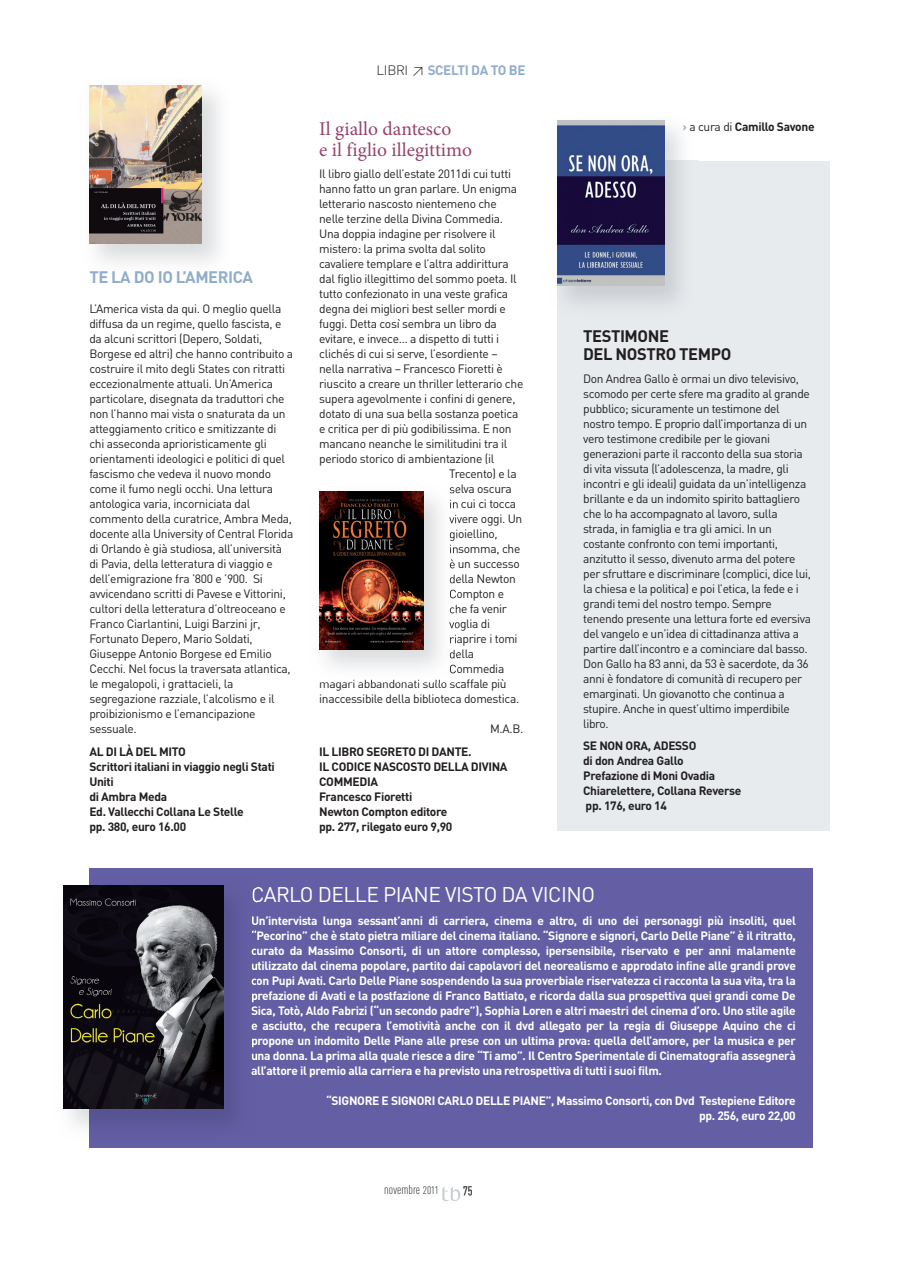
<style>
.page{position:relative;width:915px;height:1263px;background:#fff}
.page>*{position:absolute;margin:0;border:0;box-sizing:border-box;transform-origin:0 0}
.t1{font:21px "DIN";letter-spacing:-.025em;color:#fff}
.t2{font:19.5px/21px "Minion Pro";color:#97426c}
.t3{font:700 16.5px/18px "DIN";letter-spacing:-.025em;color:#231f20}
.t4{font:700 16.5px "DIN";letter-spacing:-.025em;color:#91adca}
.t5{font:700 13.5px "DIN";letter-spacing:-.025em;color:#91adca}
.t6{font:12.9px "DIN Cond Light Alternate";color:#231f20}
.t7{font:12.9px "DIN Cond Medium Alternate";color:#231f20}
.t8{font:12px/15px "DIN";letter-spacing:-.025em;color:#231f20}
.t9{font:700 12px/15px "DIN";letter-spacing:-.025em;color:#fff;text-align:justify}
.t10{font:700 12px/15px "DIN";letter-spacing:-.025em;color:#231f20}
.s1{font-weight:300;color:#231f20}
.s2{color:#91adca}
.s3{font-weight:400}
</style>
<div class="page">
<div style="left:557px;top:161px;width:272px;height:669px;background:#e7ebed"></div>
<img style="left:557px;top:120px;width:141px;height:184px">
<img style="left:557px;top:121px;width:107px;height:165px">
<div style="left:89px;top:869px;width:723px;height:279px;background:#645fa4"></div>
<img style="left:63px;top:885px;width:189px;height:243px">
<img style="left:252px;top:888px;width:4px;height:14px">
<svg style="left:252px;top:916px;width:4px;height:17px"></svg>
<svg style="left:251px;top:946px;width:5px;height:9px"></svg>
<svg style="left:252px;top:963px;width:4px;height:7px"></svg>
<svg style="left:251px;top:976px;width:5px;height:101px"></svg>
<img style="left:64px;top:886px;width:159px;height:223px">
<svg style="left:442px;top:1186px;width:18px;height:15px"></svg>
<img style="left:319px;top:491px;width:138px;height:191px">
<svg style="left:449px;top:487px;width:8px;height:6px"></svg>
<svg style="left:450px;top:500px;width:7px;height:8px"></svg>
<svg style="left:449px;top:515px;width:8px;height:53px"></svg>
<svg style="left:449px;top:575px;width:8px;height:8px"></svg>
<svg style="left:449px;top:590px;width:8px;height:23px"></svg>
<svg style="left:449px;top:620px;width:8px;height:38px"></svg>
<svg style="left:450px;top:665px;width:7px;height:8px"></svg>
<img style="left:320px;top:680px;width:68px;height:2px">
<img style="left:319px;top:492px;width:104px;height:157px">
<img style="left:89px;top:85px;width:113px;height:159px">
<h3 class="t4" style="left:89px;top:271px;width:165px">TE LA DO IO L’AMERICA</h3>
<p class="t8" style="left:89px;top:303px;width:205px">L’America vista da qui. O meglio quella diffusa da un regime, quello fascista, e da alcuni scrittori (Depero, Soldati, Borgese ed altri) che hanno contribuito a costruire il mito degli States con ritratti eccezionalmente attuali. Un’America particolare, disegnata da traduttori che non l’hanno mai vista o snaturata da un atteggiamento critico e smitizzante di chi asseconda aprioristicamente gli orientamenti ideologici e politici di quel fascismo che vedeva il nuovo mondo come il fumo negli occhi. Una lettura antologica varia, incorniciata dal commento della curatrice, Ambra Meda, docente alla University of Central Florida di Orlando è già studiosa, all’università di Pavia, della letteratura di viaggio e dell’emigrazione fra ’800 e ’900. Si avvicendano scritti di Pavese e Vittorini, cultori della letteratura d’oltreoceano e Franco Ciarlantini, Luigi Barzini jr, Fortunato Depero, Mario Soldati, Giuseppe Antonio Borgese ed Emilio Cecchi. Nel focus la traversata atlantica, le megalopoli, i grattacieli, la segregazione razziale, l’alcolismo e il proibizionismo e l’emancipazione sessuale.</p>
<p class="t10" style="left:89px;top:745px;width:187px">AL DI LÀ DEL MITO<br>Scrittori italiani in viaggio negli Stati<br>Uniti<br>di Ambra Meda<br>Ed. Vallecchi Collana Le Stelle<br>pp. 380, euro 16.00</p>
<p class="t5" style="left:376px;top:66px;width:150px"><span class="s1">LIBRI ≥</span> SCELTI DA TO BE</p>
<h2 class="t2" style="left:319px;top:120px;width:154px">Il giallo dantesco<br>e il figlio illegittimo</h2>
<p class="t8" style="left:319px;top:168px;width:193px">Il libro giallo dell’estate 2011di cui tutti</p>
<p class="t8" style="left:319px;top:183px;width:199px">hanno fatto un gran parlare. Un enigma</p>
<p class="t8" style="left:319px;top:198px;width:179px">letterario nascosto nientemeno che</p>
<p class="t8" style="left:319px;top:213px;width:185px">nelle terzine della Divina Commedia.</p>
<p class="t8" style="left:319px;top:228px;width:178px">Una doppia indagine per risolvere il</p>
<p class="t8" style="left:319px;top:243px;width:168px">mistero: la prima svolta dal solito</p>
<p class="t8" style="left:319px;top:258px;width:191px">cavaliere templare e l’altra addirittura</p>
<p class="t8" style="left:319px;top:273px;width:199px">dal figlio illegittimo del sommo poeta. Il</p>
<p class="t8" style="left:319px;top:288px;width:190px">tutto confezionato in una veste grafica</p>
<p class="t8" style="left:319px;top:303px;width:188px">degna dei migliori best seller mordi e</p>
<p class="t8" style="left:319px;top:318px;width:179px">fuggi. Detta così sembra un libro da</p>
<p class="t8" style="left:319px;top:333px;width:181px">evitare, e invece… a dispetto di tutti i</p>
<p class="t8" style="left:319px;top:348px;width:180px">clichés di cui si serve, l’esordiente –</p>
<p class="t8" style="left:319px;top:363px;width:185px">nella narrativa – Francesco Fioretti è</p>
<p class="t8" style="left:319px;top:378px;width:205px">riuscito a creare un thriller letterario che</p>
<p class="t8" style="left:319px;top:393px;width:198px">supera agevolmente i confini di genere,</p>
<p class="t8" style="left:319px;top:408px;width:201px">dotato di una sua bella sostanza poetica</p>
<p class="t8" style="left:319px;top:423px;width:194px">e critica per di più godibilissima. E non</p>
<p class="t8" style="left:319px;top:438px;width:189px">mancano neanche le similitudini tra il</p>
<p class="t8" style="left:319px;top:453px;width:176px">periodo storico di ambientazione (il</p>
<p class="t8" style="left:449px;top:468px;width:69px">Trecento) e la</p>
<p class="t8" style="left:449px;top:483px;width:64px">selva oscura</p>
<p class="t8" style="left:449px;top:498px;width:68px">in cui ci tocca</p>
<p class="t8" style="left:449px;top:513px;width:75px">vivere oggi. Un</p>
<p class="t8" style="left:449px;top:528px;width:50px">gioiellino,</p>
<p class="t8" style="left:449px;top:543px;width:73px">insomma, che</p>
<p class="t8" style="left:449px;top:558px;width:72px">è un successo</p>
<p class="t8" style="left:449px;top:573px;width:68px">della Newton</p>
<p class="t8" style="left:449px;top:588px;width:56px">Compton e</p>
<p class="t8" style="left:449px;top:603px;width:59px">che fa venir</p>
<p class="t8" style="left:449px;top:618px;width:43px">voglia di</p>
<p class="t8" style="left:449px;top:633px;width:70px">riaprire i tomi</p>
<p class="t8" style="left:449px;top:648px;width:27px">della</p>
<p class="t8" style="left:449px;top:663px;width:57px">Commedia</p>
<p class="t8" style="left:319px;top:678px;width:189px">magari abbandonati sullo scaffale più</p>
<p class="t8" style="left:319px;top:693px;width:201px">inaccessibile della biblioteca domestica.</p>
<p class="t8" style="left:490px;top:723px;width:35px">M.A.B.</p>
<p class="t10" style="left:319px;top:745px;width:190px">IL LIBRO SEGRETO DI DANTE.<br>IL CODICE NASCOSTO DELLA DIVINA<br>COMMEDIA<br>Francesco Fioretti<br>Newton Compton editore<br>pp. 277, rilegato euro 9,90</p>
<p class="t10" style="left:682px;top:120px;width:133px"><span class="s2">›</span> <span class="s3">a cura di</span> Camillo Savone</p>
<h3 class="t3" style="left:583px;top:329px;width:150px">TESTIMONE<br>DEL NOSTRO TEMPO</h3>
<p class="t8" style="left:583px;top:372px;width:229px">Don Andrea Gallo è ormai un divo televisivo, scomodo per certe sfere ma gradito al grande pubblico; sicuramente un testimone del nostro tempo. E proprio dall’importanza di un vero testimone credibile per le giovani generazioni parte il racconto della sua storia di vita vissuta (l’adolescenza, la madre, gli incontri e gli ideali) guidata da un’intelligenza brillante e da un indomito spirito battagliero che lo ha accompagnato al lavoro, sulla strada, in famiglia e tra gli amici. In un costante confronto con temi importanti, anzitutto il sesso, divenuto arma del potere per sfruttare e discriminare (complici, dice lui, la chiesa e la politica) e poi l’etica, la fede e i grandi temi del nostro tempo. Sempre tenendo presente una lettura forte ed eversiva del vangelo e un’idea di cittadinanza attiva a partire dall’incontro e a cominciare dal basso.<br>Don Gallo ha 83 anni, da 53 è sacerdote, da 36 anni è fondatore di comunità di recupero per emarginati. Un giovanotto che continua a stupire. Anche in quest’ultimo imperdibile libro.</p>
<p class="t10" style="left:583px;top:740px;width:160px">SE NON ORA, ADESSO<br>di don Andrea Gallo<br>Prefazione di Moni Ovadia<br>Chiarelettere, Collana Reverse pp. 176, euro 14</p>
<h1 class="t1" style="left:251px;top:887px;width:345px">CARLO DELLE PIANE VISTO DA VICINO</h1>
<p class="t9" style="left:251px;top:914px;width:546px">Un’intervista lunga sessant’anni di carriera, cinema e altro, di uno dei personaggi più insoliti, quel “Pecorino” che è stato pietra miliare del cinema italiano. “Signore e signori, Carlo Delle Piane” è il ritratto, curato da Massimo Consorti, di un attore complesso, ipersensibile, riservato e per anni malamente utilizzato dal cinema popolare, partito dai capolavori del neorealismo e approdato infine alle grandi prove con Pupi Avati. Carlo Delle Piane sospendendo la sua proverbiale riservatezza ci racconta la sua vita, tra la prefazione di Avati e la postfazione di Franco Battiato, e ricorda dalla sua prospettiva quei grandi come De Sica, Totò, Aldo Fabrizi (“un secondo padre”), Sophia Loren e altri maestri del cinema d’oro. Uno stile agile e asciutto, che recupera l’emotività anche con il dvd allegato per la regia di Giuseppe Aquino che ci propone un indomito Delle Piane alle prese con un ultima prova: quella dell’amore, per la musica e per una donna. La prima alla quale riesce a dire “Ti amo”. Il Centro Sperimentale di Cinematografia assegnerà all’attore il premio alla carriera e ha previsto una retrospettiva di tutti i suoi film.</p>
<p class="t9" style="left:326px;top:1094px;width:471px;text-align:right">“SIGNORE E SIGNORI CARLO DELLE PIANE”, Massimo Consorti, con Dvd Testepiene Editore pp. 256, euro 22,00</p>
<p class="t6" style="left:384px;top:1182px;width:56px">novembre 2011</p>
<p class="t7" style="left:463px;top:1182px;width:11px">75</p>
</div>
